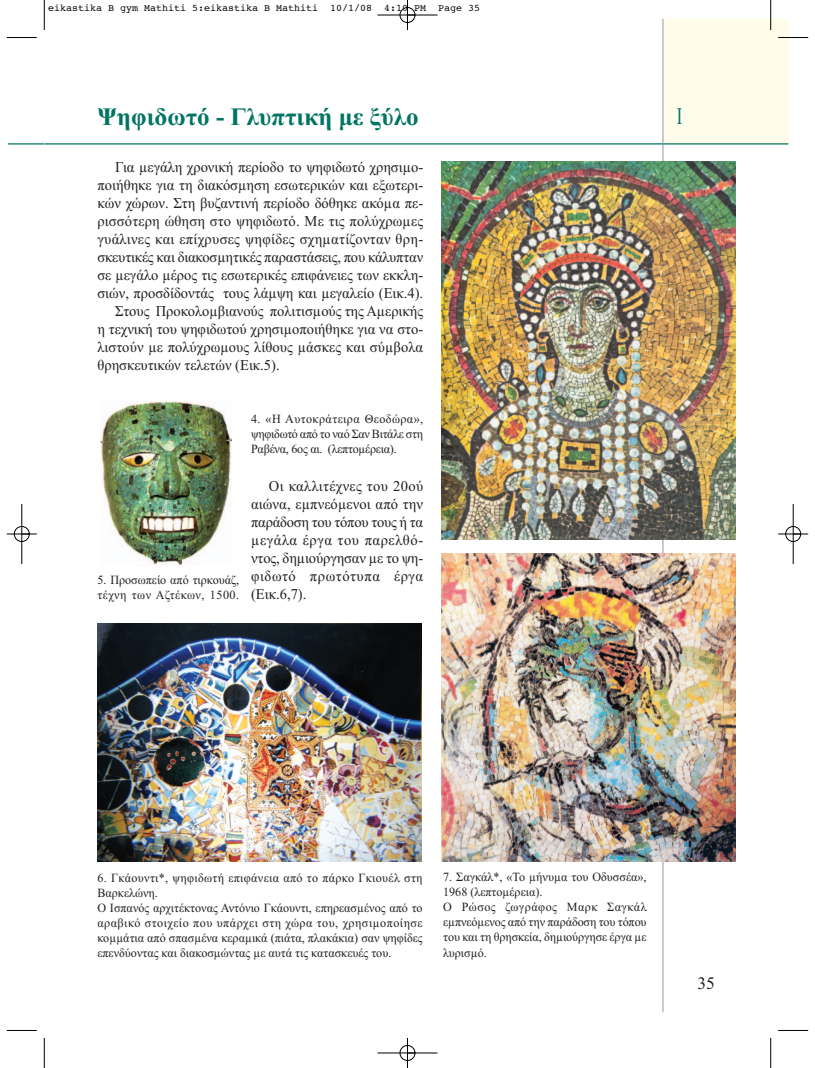
<style>
.page{position:relative;width:815px;height:1068px;background:#fff}
.page>*{position:absolute;margin:0;border:0;box-sizing:border-box;transform-origin:0 0}
.t1{font:700 25px "Times New Roman";color:#017462}
.t2{font:23.75px "Times New Roman";color:#017462;scale:.7 1}
.t3{font:17.5px "Times New Roman";color:#231f20}
.t4{font:15px/18px "Times New Roman";color:#231f20;text-align:justify}
.t5{font:15px "Times New Roman";letter-spacing:.02em;color:#231f20}
.t6{font:12.5px/15px "Times New Roman";color:#231f20}
.t7{font:10px "Courier";color:#000}
</style>
<div class="page">
<div style="left:664px;top:19px;width:124px;height:125px;background:#fffde9"></div>
<hr style="left:45px;top:143px;width:743px;height:1px;background:#017462">
<hr style="left:663px;top:19px;width:1px;height:992px;background:#939598">
<hr style="left:9px;top:143px;width:35px;height:1px;background:#017462">
<img style="left:442px;top:162px;width:293px;height:377px">
<img style="left:442px;top:553px;width:293px;height:308px">
<img style="left:97px;top:623px;width:325px;height:237px">
<img style="left:100px;top:402px;width:132px;height:163px">
<hr style="left:44px;top:0;width:1px;height:30px;background:#000">
<hr style="left:7px;top:37px;width:30px;height:1px;background:#000">
<hr style="left:770px;top:0;width:1px;height:30px;background:#000">
<hr style="left:778px;top:37px;width:30px;height:1px;background:#000">
<hr style="left:44px;top:1037px;width:1px;height:30px;background:#000">
<hr style="left:7px;top:1029px;width:30px;height:1px;background:#000">
<hr style="left:770px;top:1037px;width:1px;height:30px;background:#000">
<hr style="left:778px;top:1029px;width:30px;height:1px;background:#000">
<div style="left:14px;top:526px;width:16px;height:15px;border:1px solid #fff;border-radius:50%"></div>
<div style="left:785px;top:526px;width:16px;height:15px;border:1px solid #fff;border-radius:50%"></div>
<hr style="left:377px;top:15px;width:60px;height:1px;background:#000">
<hr style="left:377px;top:1052px;width:60px;height:1px;background:#000">
<hr style="left:22px;top:504px;width:1px;height:60px;background:#000">
<hr style="left:793px;top:504px;width:1px;height:60px;background:#000">
<hr style="left:407px;top:0;width:1px;height:30px;background:#000">
<hr style="left:407px;top:1037px;width:1px;height:30px;background:#000">
<hr style="left:7px;top:533px;width:30px;height:1px;background:#000">
<hr style="left:778px;top:533px;width:30px;height:1px;background:#000">
<div style="left:400px;top:7px;width:15px;height:16px;border:1px solid #000;border-radius:50%"></div>
<div style="left:400px;top:1044px;width:15px;height:16px;border:1px solid #000;border-radius:50%"></div>
<div style="left:14px;top:526px;width:15px;height:15px;border:1px solid #000;border-radius:50%"></div>
<div style="left:786px;top:526px;width:15px;height:15px;border:1px solid #000;border-radius:50%"></div>
<p class="t7" style="left:48px;top:4px;width:433px">eikastika B gym Mathiti 5:eikastika B Mathiti 10/1/08 4:10 PM Page 35</p>
<h1 class="t1" style="left:97px;top:101px;width:323px">Ψηφιδωτό - Γλυπτική με ξύλο</h1>
<h2 class="t2" style="left:677px;top:107px;width:9px">I</h2>
<p class="t4" style="left:115px;top:159px;width:310px">Για µεγάλη χρονική περίοδο το ψηφιδωτό χρησιµο-</p>
<p class="t4" style="left:97px;top:177px;width:327px">ποιήθηκε για τη διακόσµηση εσωτερικών και εξωτερι-</p>
<p class="t4" style="left:97px;top:195px;width:327px">κών χώρων. Στη βυζαντινή περίοδο δόθηκε ακόµα πε-</p>
<p class="t4" style="left:97px;top:213px;width:327px">ρισσότερη ώθηση στο ψηφιδωτό. Με τις πολύχρωµες</p>
<p class="t5" style="left:97px;top:233px;width:327px">γυάλινες και επίχρυσες ψηφίδες σχηµατίζονταν θρη-</p>
<p class="t4" style="left:97px;top:249px;width:327px">σκευτικές και διακοσµητικές παραστάσεις, που κάλυπταν</p>
<p class="t4" style="left:97px;top:267px;width:327px">σε µεγάλο µέρος τις εσωτερικές επιφάνειες των εκκλη-</p>
<p class="t4" style="left:97px;top:285px;width:327px">σιών, προσδίδοντάς τους λάµψη και µεγαλείο (Εικ.4).</p>
<p class="t4" style="left:115px;top:303px;width:310px">Στους Προκολοµβιανούς πολιτισµούς της Αµερικής</p>
<p class="t4" style="left:97px;top:321px;width:327px">η τεχνική του ψηφιδωτού χρησιµοποιήθηκε για να στο-</p>
<p class="t4" style="left:97px;top:339px;width:327px">λιστούν µε πολύχρωµους λίθους µάσκες και σύµβολα</p>
<p class="t4" style="left:97px;top:357px;width:184px">θρησκευτικών τελετών (Εικ.5).</p>
<p class="t6" style="left:97px;top:573px;width:143px">5. Προσωπείο από τιρκουάζ, τέχνη των Αζτέκων, 1500.</p>
<p class="t6" style="left:251px;top:412px;width:174px;text-align:justify">4. «Η Αυτοκράτειρα Θεοδώρα», ψηφιδωτό από το ναό Σαν Βιτάλε στη Ραβένα, 6ος αι. (λεπτοµέρεια).</p>
<p class="t4" style="left:251px;top:478px;width:174px;text-indent:18px">Οι καλλιτέχνες του 20ού αιώνα, εµπνεόµενοι από την παράδοση του τόπου τους ή τα µεγάλα έργα του παρελθό&shy;ντος, δηµιούργησαν µε το ψη&shy;φιδωτό πρωτότυπα έργα (Εικ.6,7).</p>
<p class="t6" style="left:97px;top:871px;width:327px">6. Γκάουντι*, ψηφιδωτή επιφάνεια από το πάρκο Γκιουέλ στη Βαρκελώνη.<br>Ο Ισπανός αρχιτέκτονας Αντόνιο Γκάουντι, επηρεασµένος από το αραβικό στοιχείο που υπάρχει στη χώρα του, χρησιµοποίησε κοµµάτια από σπασµένα κεραµικά (πιάτα, πλακάκια) σαν ψηφίδες επενδύοντας και διακοσµώντας µε αυτά τις κατασκευές του.</p>
<p class="t6" style="left:443px;top:870px;width:205px">7. Σαγκάλ*, «Το µήνυµα του Οδυσσέα»,<br>1968 (λεπτοµέρεια).<br>Ο Ρώσος ζωγράφος Μαρκ Σαγκάλ εµπνεόµενος από την παράδοση του τόπου του και τη θρησκεία, δηµιούργησε έργα µε λυρισµό.</p>
<p class="t3" style="left:697px;top:976px;width:19px">35</p>
</div>
